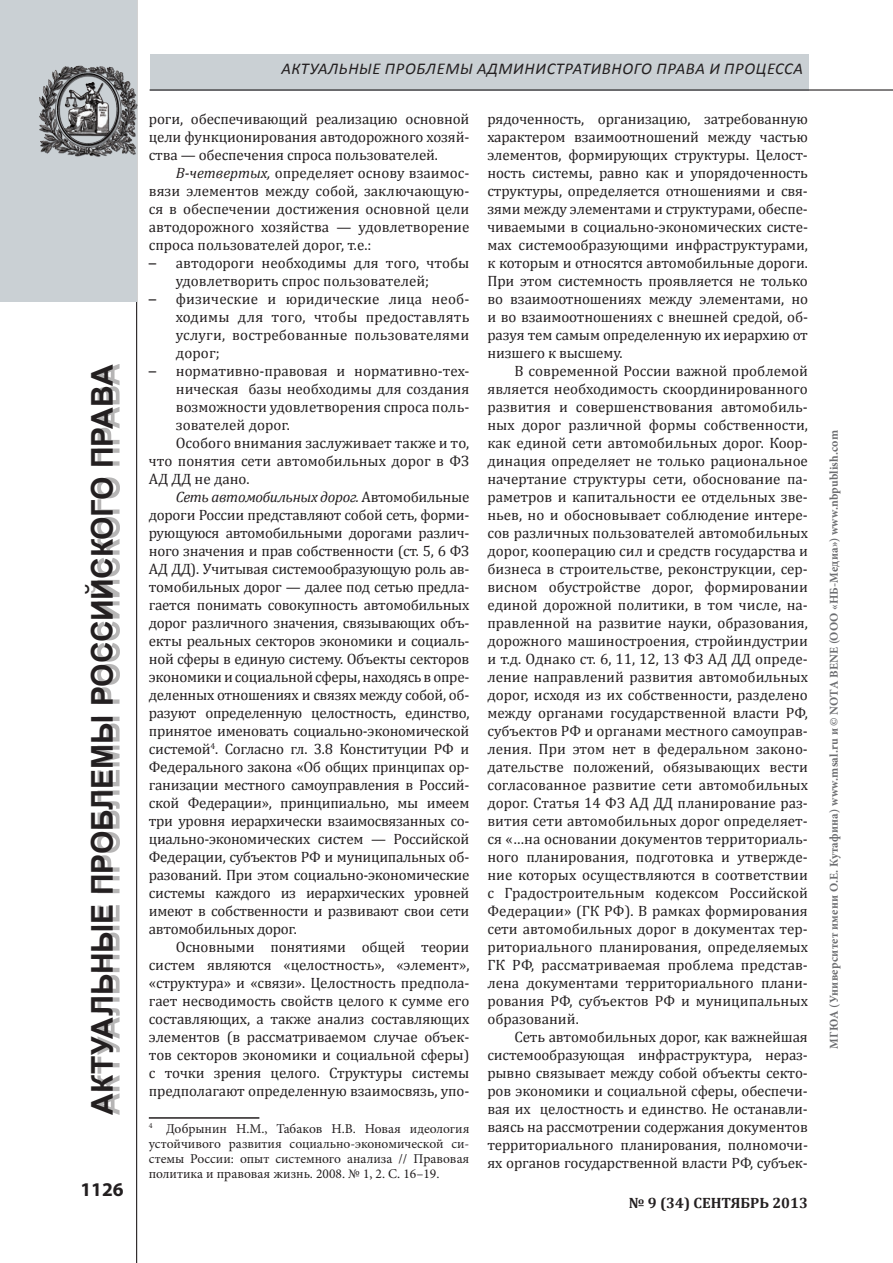
<style>
.page{position:relative;width:893px;height:1263px;background:#fff}
.page>*{position:absolute;margin:0;border:0;box-sizing:border-box;transform-origin:0 0}
.t1{font:700 30px "Arial";letter-spacing:-.005em;color:#231f20}
.t2{font:700 19.5px "Myriad Pro";color:#231f20}
.t3{font:italic 16.5px "Calibri";letter-spacing:.04em;color:#231f20}
.t4{font:15px/18px "Cambria";letter-spacing:-.02em;color:#231f20;text-align:justify}
.t5{font:15px/18px "Cambria";color:#231f20}
.t6{font:italic 15px "Cambria";letter-spacing:-.02em;color:#231f20}
.t7{font:700 15px "Cambria";color:#231f20}
.t8{font:13.5px/15px "Minion Pro";color:#231f20;text-align:justify}
.t9{font:700 12px "Minion Pro";letter-spacing:.02em;color:#6c6d70}
.s1{font-style:italic}
.s2{font-family:"Calibri"}
.s3{font-style:normal}
</style>
<div class="page">
<hr style="left:136px;top:0;width:1px;height:1263px;background:#231f20">
<div style="left:0;top:0;width:136px;height:301px;background:#cad0d4"></div>
<div style="left:92px;top:364px;width:28px;height:751px;background:#231f20;opacity:.33"></div>
<div style="left:150px;top:54px;width:658px;height:36px;background:#cad0d4"></div>
<hr style="left:150px;top:89px;width:743px;height:2px;background:#231f20">
<img style="left:39px;top:54px;width:99px;height:111px">
<hr style="left:149px;top:1117px;width:110px;height:2px;background:#231f20">
<h1 class="t1" style="left:83px;top:1115px;width:747px;rotate:-90deg">Актуальные проблемы российского права</h1>
<h2 class="t2" style="left:80px;top:1177px;width:45px">1126</h2>
<p class="t3" style="left:281px;top:58px;width:11px">актуал</p>
<p class="t3" style="left:339px;top:58px;width:58px">ьные проблем</p>
<p class="t3" style="left:460px;top:58px;width:50px">ы административного</p>
<p class="t3" style="left:656px;top:58px;width:5px">права</p>
<p class="t3" style="left:709px;top:58px;width:23px">и процесса</p>
<p class="t4" style="left:149px;top:110px;width:322px">роги, обеспечивающий реализацию основной цели функционирования автодорожного хозяй&shy;ства — обеспечения спроса пользователей.</p>
<p class="t4" style="left:149px;top:164px;width:322px;text-indent:27px"><span class="s1">В-четвертых,</span> определяет основу взаимос&shy;вязи элементов между собой, заключающую&shy;ся в обеспечении достижения основной цели автодорожного хозяйства — удовлетворение спроса пользователей дорог, т.е.:</p>
<p class="t5" style="left:176px;top:254px;width:295px;text-indent:-27px"><span class="s2">–</span> автодороги необходимы для того, чтобы удовлетворить спрос пользователей;</p>
<p class="t4" style="left:176px;top:290px;width:295px;text-indent:-27px"><span class="s2">–</span> физические и юридические лица необ&shy;ходимы для того, чтобы предоставлять услуги, востребованные пользователями дорог;</p>
<p class="t5" style="left:149px;top:362px;width:322px"><span class="s2">–</span> нормативно-правовая и нормативно-тех-</p>
<p class="t5" style="left:176px;top:380px;width:295px">ническая базы необходимы для создания</p>
<p class="t5" style="left:176px;top:398px;width:295px">возможности удовлетворения спроса поль-</p>
<p class="t5" style="left:176px;top:416px;width:116px">зователей дорог.</p>
<p class="t5" style="left:176px;top:434px;width:295px">Особого внимания заслуживает также и то,</p>
<p class="t5" style="left:149px;top:452px;width:322px">что понятия сети автомобильных дорог в ФЗ</p>
<p class="t5" style="left:149px;top:470px;width:102px">АД ДД не дано.</p>
<p class="t6" style="left:176px;top:487px;width:295px">Сеть автомобильных дорог. <span class="s3">Автомобильные</span></p>
<p class="t4" style="left:149px;top:506px;width:322px">дороги России представляют собой сеть, форми-</p>
<p class="t4" style="left:149px;top:524px;width:322px">рующуюся автомобильными дорогами различ-</p>
<p class="t4" style="left:149px;top:542px;width:322px">ного значения и прав собственности (ст. 5, 6 ФЗ</p>
<p class="t4" style="left:149px;top:560px;width:322px">АД ДД). Учитывая системообразующую роль ав-</p>
<p class="t4" style="left:149px;top:578px;width:322px">томобильных дорог — далее под сетью предла-</p>
<p class="t4" style="left:149px;top:596px;width:322px">гается понимать совокупность автомобильных</p>
<p class="t4" style="left:149px;top:614px;width:322px">дорог различного значения, связывающих объ-</p>
<p class="t4" style="left:149px;top:632px;width:322px">екты реальных секторов экономики и социаль-</p>
<p class="t4" style="left:149px;top:650px;width:322px">ной сферы в единую систему. Объекты секторов</p>
<p class="t4" style="left:149px;top:668px;width:322px">экономики и социальной сферы, находясь в опре-</p>
<p class="t4" style="left:149px;top:686px;width:322px">деленных отношениях и связях между собой, об-</p>
<p class="t4" style="left:149px;top:704px;width:322px">разуют определенную целостность, единство,</p>
<p class="t4" style="left:149px;top:722px;width:322px">принятое именовать социально-экономической</p>
<p class="t4" style="left:149px;top:740px;width:322px">системой<sup>4</sup>. Согласно гл. 3.8 Конституции РФ и</p>
<p class="t4" style="left:149px;top:758px;width:322px">Федерального закона «Об общих принципах ор-</p>
<p class="t4" style="left:149px;top:776px;width:322px">ганизации местного самоуправления в Россий-</p>
<p class="t4" style="left:149px;top:794px;width:322px">ской Федерации», принципиально, мы имеем</p>
<p class="t4" style="left:149px;top:812px;width:322px">три уровня иерархически взаимосвязанных со-</p>
<p class="t4" style="left:149px;top:830px;width:322px">циально-экономических систем — Российской</p>
<p class="t4" style="left:149px;top:848px;width:322px">Федерации, субъектов РФ и муниципальных об-</p>
<p class="t4" style="left:149px;top:866px;width:322px">разований. При этом социально-экономические</p>
<p class="t4" style="left:149px;top:884px;width:322px">системы каждого из иерархических уровней</p>
<p class="t4" style="left:149px;top:902px;width:322px">имеют в собственности и развивают свои сети</p>
<p class="t4" style="left:149px;top:920px;width:150px">автомобильных дорог.</p>
<p class="t4" style="left:176px;top:938px;width:295px">Основными понятиями общей теории</p>
<p class="t4" style="left:149px;top:956px;width:322px">систем являются «целостность», «элемент»,</p>
<p class="t4" style="left:149px;top:974px;width:322px">«структура» и «связи». Целостность предпола-</p>
<p class="t4" style="left:149px;top:992px;width:322px">гает несводимость свойств целого к сумме его</p>
<p class="t4" style="left:149px;top:1010px;width:322px">составляющих, а также анализ составляющих</p>
<p class="t4" style="left:149px;top:1028px;width:322px">элементов (в рассматриваемом случае объек-</p>
<p class="t4" style="left:149px;top:1046px;width:322px">тов секторов экономики и социальной сферы)</p>
<p class="t4" style="left:149px;top:1064px;width:322px">с точки зрения целого. Структуры системы</p>
<p class="t4" style="left:149px;top:1082px;width:322px">предполагают определенную взаимосвязь, упо-</p>
<p class="t8" style="left:149px;top:1121px;width:322px"><sup>4</sup> Добрынин Н.М., Табаков Н.В. Новая идеология устойчивого развития социально-экономической си&shy;стемы России: опыт системного анализа // Правовая политика и правовая жизнь. 2008. № 1, 2. С. 16–19.</p>
<p class="t4" style="left:487px;top:110px;width:322px">рядоченность, организацию, затребованную характером взаимоотношений между частью элементов, формирующих структуры. Целост&shy;ность системы, равно как и упорядоченность структуры, определяется отношениями и свя&shy;зями между элементами и структурами, обеспе&shy;чиваемыми в социально-экономических систе&shy;мах системообразующими инфраструктурами, к которым и относятся автомобильные дороги.<br>При этом системность проявляется не только во взаимоотношениях между элементами, но и во взаимоотношениях с внешней средой, об&shy;разуя тем самым определенную их иерархию от низшего к высшему.</p>
<p class="t4" style="left:487px;top:362px;width:322px;text-indent:27px">В современной России важной проблемой является необходимость скоординированного развития и совершенствования автомобиль&shy;ных дорог различной формы собственности, как единой сети автомобильных дорог. Коор&shy;динация определяет не только рациональное начертание структуры сети, обоснование па&shy;раметров и капитальности ее отдельных зве&shy;ньев, но и обосновывает соблюдение интере&shy;сов различных пользователей автомобильных дорог, кооперацию сил и средств государства и бизнеса в строительстве, реконструкции, сер&shy;висном обустройстве дорог, формировании единой дорожной политики, в том числе, на&shy;правленной на развитие науки, образования, дорожного машиностроения, стройиндустрии и т.д. Однако ст. 6, 11, 12, 13 ФЗ АД ДД опреде&shy;ление направлений развития автомобильных дорог, исходя из их собственности, разделено между органами государственной власти РФ, субъектов РФ и органами местного самоуправ&shy;ления. При этом нет в федеральном законо&shy;дательстве положений, обязывающих вести согласованное развитие сети автомобильных дорог. Статья 14 ФЗ АД ДД планирование раз&shy;вития сети автомобильных дорог определяет&shy;ся «…на основании документов территориаль&shy;ного планирования, подготовка и утвержде&shy;ние которых осуществляются в соответствии с Градостроительным кодексом Российской Федерации» (ГК РФ). В рамках формирования сети автомобильных дорог в документах тер&shy;риториального планирования, определяемых ГК РФ, рассматриваемая проблема представ&shy;лена документами территориального плани&shy;рования РФ, субъектов РФ и муниципальных образований.</p>
<p class="t4" style="left:487px;top:1028px;width:322px;text-indent:27px">Сеть автомобильных дорог, как важнейшая системообразующая инфраструктура, нераз&shy;рывно связывает между собой объекты секто&shy;ров экономики и социальной сферы, обеспечи&shy;вая их целостность и единство. Не останавли&shy;ваясь на рассмотрении содержания документов территориального планирования, полномочи&shy;ях органов государственной власти РФ, субъек-</p>
<p class="t7" style="left:629px;top:1192px;width:180px">№ 9 (34) СЕНТЯБРЬ 2013</p>
<p class="t9" style="left:825px;top:1048px;width:620px;rotate:-90deg">МГЮА (Университет имени О.Е. Кутафина) www.msal.ru и © NOTA BENE (ООО «НБ-Медиа») www.nbpublish.com</p>
</div>
